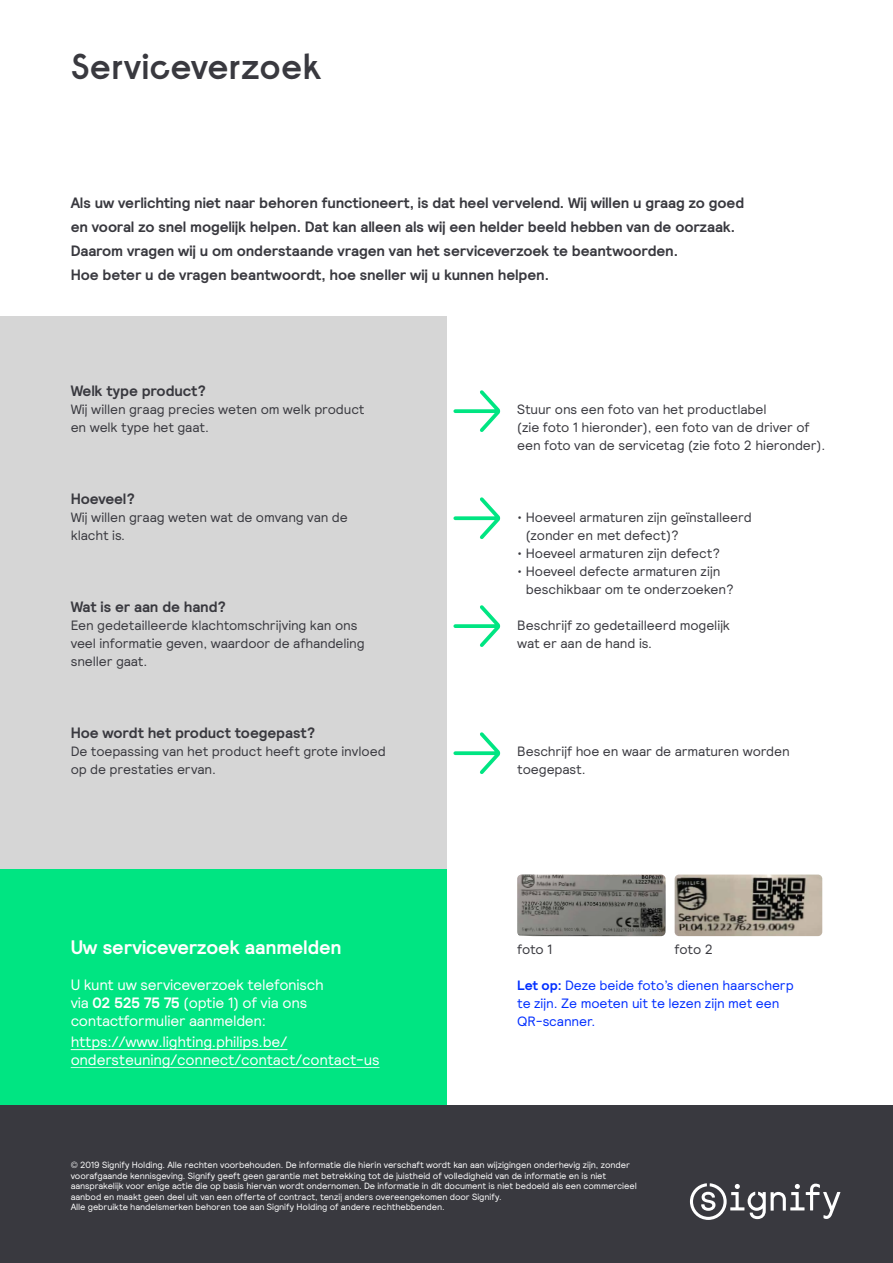
<style>
.page{position:relative;width:893px;height:1263px;background:#fff}
.page>*{position:absolute;margin:0;border:0;box-sizing:border-box;transform-origin:0 0}
.t1{font:600 36px "Signify Raisonne";letter-spacing:-.01em;color:#39393f}
.t2{font:700 19.5px "Signify Relative";letter-spacing:-.01em;color:#fff}
.t3{font:700 15px/24px "Signify Relative";letter-spacing:-.01em;color:#39393f}
.t4{font:15px/18px "Signify Relative";letter-spacing:-.015em;color:#fff}
.t5{font:13.5px/18px "Signify Relative";letter-spacing:-.01em;color:#39393f}
.t6{font:13.5px/18px "Signify Relative";letter-spacing:-.01em;color:#002eff}
.t7{font:9px/10.5px "Signify Relative";letter-spacing:-.01em;color:#fff}
.s1{font-weight:700}
</style>
<div class="page">
<div style="left:0;top:868px;width:446px;height:237px;background:#00e582"></div>
<div style="left:0;top:316px;width:446px;height:552px;background:#d6d6d6"></div>
<div style="left:0;top:1105px;width:893px;height:158px;background:#39393f"></div>
<img style="left:517px;top:874px;width:148px;height:62px">
<img style="left:675px;top:874px;width:147px;height:62px">
<hr style="left:71px;top:1067px;width:308px;height:1px;background:#fff">
<hr style="left:71px;top:1049px;width:216px;height:1px;background:#fff">
<svg style="left:453px;top:390px;width:48px;height:42px"></svg>
<svg style="left:453px;top:497px;width:48px;height:42px"></svg>
<svg style="left:453px;top:605px;width:48px;height:42px"></svg>
<svg style="left:453px;top:732px;width:48px;height:42px"></svg>
<svg style="left:690px;top:1183px;width:150px;height:37px"></svg>
<h1 class="t1" style="left:71px;top:43px;width:252px">Serviceverzoek</h1>
<p class="t3" style="left:71px;top:191px;width:675px">Als uw verlichting niet naar behoren functioneert, is dat heel vervelend. Wij willen u graag zo goed en vooral zo snel mogelijk helpen. Dat kan alleen als wij een helder beeld hebben van de oorzaak.<br>Daarom vragen wij u om onderstaande vragen van het serviceverzoek te beantwoorden.<br>Hoe beter u de vragen beantwoordt, hoe sneller wij u kunnen helpen.</p>
<p class="t3" style="left:71px;top:379px;width:137px">Welk type product?</p>
<p class="t5" style="left:71px;top:400px;width:295px">Wij willen graag precies weten om welk product en welk type het gaat.</p>
<p class="t3" style="left:71px;top:487px;width:66px">Hoeveel?</p>
<p class="t5" style="left:71px;top:508px;width:279px">Wij willen graag weten wat de omvang van de klacht is.</p>
<p class="t3" style="left:71px;top:595px;width:157px">Wat is er aan de hand?</p>
<p class="t5" style="left:71px;top:616px;width:296px">Een gedetailleerde klachtomschrijving kan ons veel informatie geven, waardoor de afhandeling sneller gaat.</p>
<p class="t3" style="left:71px;top:721px;width:246px">Hoe wordt het product toegepast?</p>
<p class="t5" style="left:71px;top:742px;width:317px">De toepassing van het product heeft grote invloed op de prestaties ervan.</p>
<h2 class="t2" style="left:71px;top:934px;width:272px">Uw serviceverzoek aanmelden</h2>
<p class="t4" style="left:71px;top:975px;width:255px">U kunt uw serviceverzoek telefonisch via <span class="s1">02 525 75 75</span> (optie 1) of via ons contactformulier aanmelden:</p>
<p class="t4" style="left:71px;top:1032px;width:310px">https://www.lighting.philips.be/ ondersteuning/connect/contact/contact-us</p>
<p class="t5" style="left:517px;top:400px;width:310px">Stuur ons een foto van het productlabel<br>(zie foto 1 hieronder), een foto van de driver of een foto van de servicetag (zie foto 2 hieronder).</p>
<p class="t5" style="left:526px;top:508px;width:227px;text-indent:-9px">• Hoeveel armaturen zijn geïnstalleerd (zonder en met defect)?</p>
<p class="t5" style="left:517px;top:544px;width:205px">• Hoeveel armaturen zijn defect?</p>
<p class="t5" style="left:526px;top:562px;width:209px;text-indent:-9px">• Hoeveel defecte armaturen zijn beschikbaar om te onderzoeken?</p>
<p class="t5" style="left:517px;top:616px;width:214px">Beschrijf zo gedetailleerd mogelijk wat er aan de hand is.</p>
<p class="t5" style="left:517px;top:742px;width:274px">Beschrijf hoe en waar de armaturen worden toegepast.</p>
<p class="t5" style="left:517px;top:940px;width:37px">foto 1</p>
<p class="t5" style="left:675px;top:940px;width:40px">foto 2</p>
<p class="t6" style="left:517px;top:976px;width:278px"><span class="s1">Let op:</span> Deze beide foto’s dienen haarscherp te zijn. Ze moeten uit te lezen zijn met een<br>QR-scanner.</p>
<p class="t7" style="left:71px;top:1160px;width:568px">© 2019 Signify Holding. Alle rechten voorbehouden. De informatie die hierin verschaft wordt kan aan wijzigingen onderhevig zijn, zonder voorafgaande kennisgeving. Signify geeft geen garantie met betrekking tot de juistheid of volledigheid van de informatie en is niet aansprakelijk voor enige actie die op basis hiervan wordt ondernomen. De informatie in dit document is niet bedoeld als een commercieel aanbod en maakt geen deel uit van een offerte of contract, tenzij anders overeengekomen door Signify.<br>Alle gebruikte handelsmerken behoren toe aan Signify Holding of andere rechthebbenden.</p>
</div>
